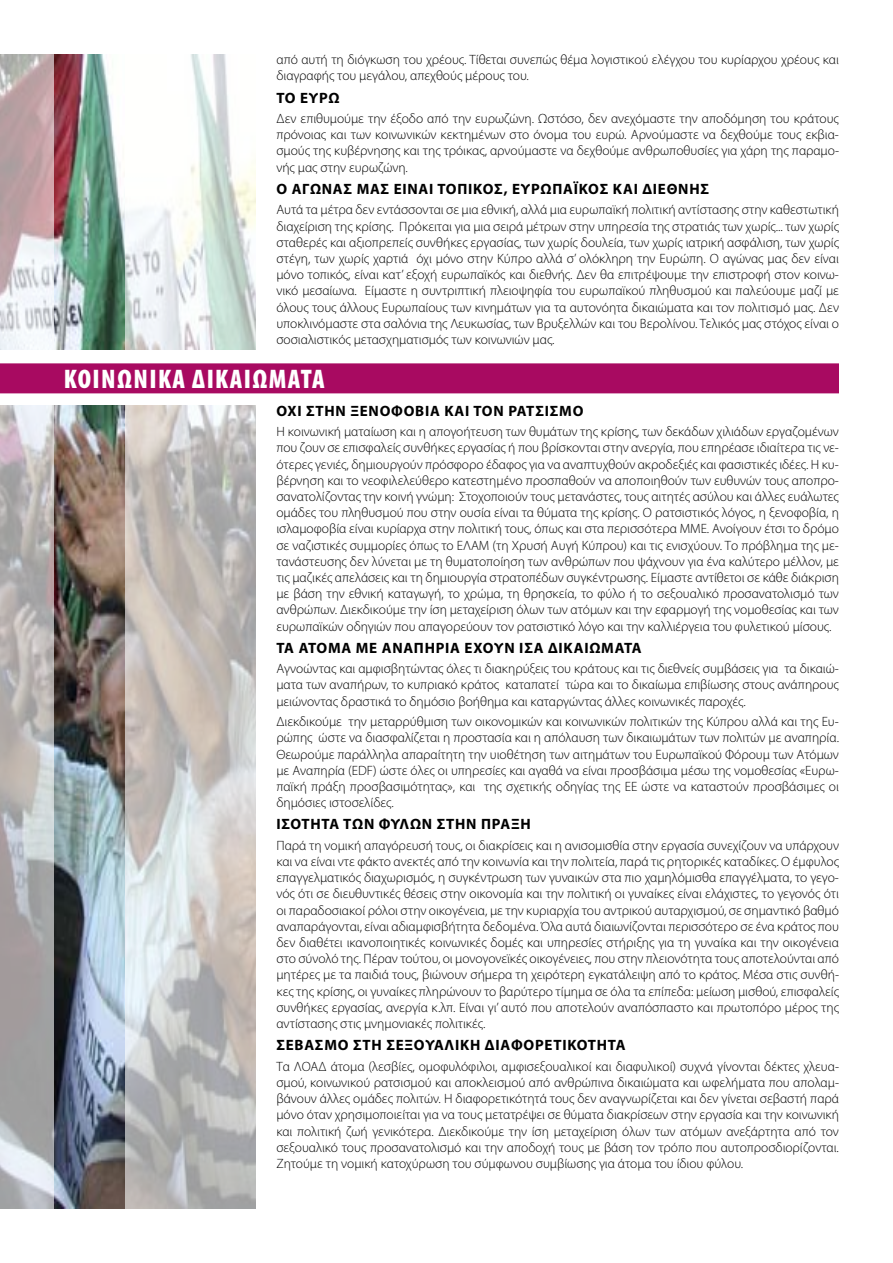
<style>
.page{position:relative;width:893px;height:1263px;background:#fff}
.page>*{position:absolute;margin:0;border:0;box-sizing:border-box;transform-origin:0 0}
.t1{font:900 condensed 27px "Myriad Pro";letter-spacing:.05em;color:#fff}
.t2{font:700 15px "Myriad Pro";letter-spacing:.05em;color:#000}
.t3{font:300 13.5px/16.2px "Myriad Pro";color:#000;text-align:justify}
</style>
<div class="page">
<img style="left:0;top:54px;width:255px;height:1155px">
<img style="left:54px;top:54px;width:71px;height:1155px">
<div style="left:0;top:351px;width:839px;height:54px;background:#fff"></div>
<div style="left:0;top:363px;width:839px;height:30px;background:#a80a61"></div>
<p class="t3" style="left:276px;top:51px;width:564px">από αυτή τη διόγκωση του χρέους. Τίθεται συνεπώς θέμα λογιστικού ελέγχου του κυρίαρχου χρέους και διαγραφής του μεγάλου, απεχθούς μέρους του.</p>
<p class="t2" style="left:276px;top:88px;width:65px">ΤΟ ΕΥΡΩ</p>
<p class="t3" style="left:276px;top:110px;width:564px">Δεν επιθυμούμε την έξοδο από την ευρωζώνη. Ωστόσο, δεν ανεχόμαστε την αποδόμηση του κράτους πρόνοιας και των κοινωνικών κεκτημένων στο όνομα του ευρώ. Αρνούμαστε να δεχθούμε τους εκβια&shy;σμούς της κυβέρνησης και της τρόικας, αρνούμαστε να δεχθούμε ανθρωποθυσίες για χάρη της παραμο&shy;νής μας στην ευρωζώνη.</p>
<p class="t2" style="left:276px;top:179px;width:434px">Ο ΑΓΩΝΑΣ ΜΑΣ ΕΙΝΑΙ ΤΟΠΙΚΟΣ, ΕΥΡΩΠΑΪΚΟΣ ΚΑΙ ΔΙΕΘΝΗΣ</p>
<p class="t3" style="left:276px;top:202px;width:564px">Αυτά τα μέτρα δεν εντάσσονται σε μια εθνική, αλλά μια ευρωπαϊκή πολιτική αντίστασης στην καθεστωτική διαχείριση της κρίσης. Πρόκειται για μια σειρά μέτρων στην υπηρεσία της στρατιάς των χωρίς... των χωρίς σταθερές και αξιοπρεπείς συνθήκες εργασίας, των χωρίς δουλεία, των χωρίς ιατρική ασφάλιση, των χωρίς στέγη, των χωρίς χαρτιά όχι μόνο στην Κύπρο αλλά σ’ ολόκληρη την Ευρώπη. Ο αγώνας μας δεν είναι μόνο τοπικός, είναι κατ’ εξοχή ευρωπαϊκός και διεθνής. Δεν θα επιτρέψουμε την επιστροφή στον κοινω&shy;νικό μεσαίωνα. Είμαστε η συντριπτική πλειοψηφία του ευρωπαϊκού πληθυσμού και παλεύουμε μαζί με όλους τους άλλους Ευρωπαίους των κινημάτων για τα αυτονόητα δικαιώματα και τον πολιτισμό μας. Δεν υποκλινόμαστε στα σαλόνια της Λευκωσίας, των Βρυξελλών και του Βερολίνου. Τελικός μας στόχος είναι ο σοσιαλιστικός μετασχηματισμός των κοινωνιών μας.</p>
<h1 class="t1" style="left:64px;top:362px;width:263px">ΚΟΙΝΩΝΙΚΑ ΔΙΚΑΙΩΜΑΤΑ</h1>
<p class="t2" style="left:276px;top:401px;width:309px">ΟΧΙ ΣΤΗΝ ΞΕΝΟΦΟΒΙΑ ΚΑΙ ΤΟΝ ΡΑΤΣΙΣΜΟ</p>
<p class="t3" style="left:276px;top:423px;width:564px">Η κοινωνική ματαίωση και η απογοήτευση των θυμάτων της κρίσης, των δεκάδων χιλιάδων εργαζομένων που ζουν σε επισφαλείς συνθήκες εργασίας ή που βρίσκονται στην ανεργία, που επηρέασε ιδιαίτερα τις νε&shy;ότερες γενιές, δημιουργούν πρόσφορο έδαφος για να αναπτυχθούν ακροδεξιές και φασιστικές ιδέες. Η κυ&shy;βέρνηση και το νεοφιλελεύθερο κατεστημένο προσπαθούν να αποποιηθούν των ευθυνών τους αποπρο&shy;σανατολίζοντας την κοινή γνώμη: Στοχοποιούν τους μετανάστες, τους αιτητές ασύλου και άλλες ευάλωτες ομάδες του πληθυσμού που στην ουσία είναι τα θύματα της κρίσης. Ο ρατσιστικός λόγος, η ξενοφοβία, η ισλαμοφοβία είναι κυρίαρχα στην πολιτική τους, όπως και στα περισσότερα ΜΜΕ. Ανοίγουν έτσι το δρόμο σε ναζιστικές συμμορίες όπως το ΕΛΑΜ (τη Χρυσή Αυγή Κύπρου) και τις ενισχύουν. Το πρόβλημα της με&shy;τανάστευσης δεν λύνεται με τη θυματοποίηση των ανθρώπων που ψάχνουν για ένα καλύτερο μέλλον, με τις μαζικές απελάσεις και τη δημιουργία στρατοπέδων συγκέντρωσης. Είμαστε αντίθετοι σε κάθε διάκριση με βάση την εθνική καταγωγή, το χρώμα, τη θρησκεία, το φύλο ή το σεξουαλικό προσανατολισμό των ανθρώπων. Διεκδικούμε την ίση μεταχείριση όλων των ατόμων και την εφαρμογή της νομοθεσίας και των ευρωπαϊκών οδηγιών που απαγορεύουν τον ρατσιστικό λόγο και την καλλιέργεια του φυλετικού μίσους.</p>
<p class="t2" style="left:276px;top:638px;width:367px">ΤΑ ΑΤΟΜΑ ΜΕ ΑΝΑΠΗΡΙΑ ΕΧΟΥΝ ΙΣΑ ΔΙΚΑΙΩΜΑΤΑ</p>
<p class="t3" style="left:276px;top:660px;width:564px">Αγνοώντας και αμφισβητώντας όλες τι διακηρύξεις του κράτους και τις διεθνείς συμβάσεις για τα δικαιώ&shy;ματα των αναπήρων, το κυπριακό κράτος καταπατεί τώρα και το δικαίωμα επιβίωσης στους ανάπηρους μειώνοντας δραστικά το δημόσιο βοήθημα και καταργώντας άλλες κοινωνικές παροχές.</p>
<p class="t3" style="left:276px;top:713px;width:564px">Διεκδικούμε την μεταρρύθμιση των οικονομικών και κοινωνικών πολιτικών της Κύπρου αλλά και της Ευ&shy;ρώπης ώστε να διασφαλίζεται η προστασία και η απόλαυση των δικαιωμάτων των πολιτών με αναπηρία.<br>Θεωρούμε παράλληλα απαραίτητη την υιοθέτηση των αιτημάτων του Ευρωπαϊκού Φόρουμ των Ατόμων με Αναπηρία (EDF) ώστε όλες οι υπηρεσίες και αγαθά να είναι προσβάσιμα μέσω της νομοθεσίας «Ευρω&shy;παϊκή πράξη προσβασιμότητας», και της σχετικής οδηγίας της ΕΕ ώστε να καταστούν προσβάσιμες οι δημόσιες ιστοσελίδες.</p>
<p class="t2" style="left:276px;top:814px;width:256px">ΙΣΟΤΗΤΑ ΤΩΝ ΦΥΛΩΝ ΣΤΗΝ ΠΡΑΞΗ</p>
<p class="t3" style="left:276px;top:837px;width:564px">Παρά τη νομική απαγόρευσή τους, οι διακρίσεις και η ανισομισθία στην εργασία συνεχίζουν να υπάρχουν και να είναι ντε φάκτο ανεκτές από την κοινωνία και την πολιτεία, παρά τις ρητορικές καταδίκες. Ο έμφυλος επαγγελματικός διαχωρισμός, η συγκέντρωση των γυναικών στα πιο χαμηλόμισθα επαγγέλματα, το γεγο&shy;νός ότι σε διευθυντικές θέσεις στην οικονομία και την πολιτική οι γυναίκες είναι ελάχιστες, το γεγονός ότι οι παραδοσιακοί ρόλοι στην οικογένεια, με την κυριαρχία του αντρικού αυταρχισμού, σε σημαντικό βαθμό αναπαράγονται, είναι αδιαμφισβήτητα δεδομένα. Όλα αυτά διαιωνίζονται περισσότερο σε ένα κράτος που δεν διαθέτει ικανοποιητικές κοινωνικές δομές και υπηρεσίες στήριξης για τη γυναίκα και την οικογένεια στο σύνολό της. Πέραν τούτου, οι μονογονεϊκές οικογένειες, που στην πλειονότητα τους αποτελούνται από μητέρες με τα παιδιά τους, βιώνουν σήμερα τη χειρότερη εγκατάλειψη από το κράτος. Μέσα στις συνθή&shy;κες της κρίσης, οι γυναίκες πληρώνουν το βαρύτερο τίμημα σε όλα τα επίπεδα: μείωση μισθού, επισφαλείς συνθήκες εργασίας, ανεργία κ.λπ. Είναι γι’ αυτό που αποτελούν αναπόσπαστο και πρωτοπόρο μέρος της αντίστασης στις μνημονιακές πολιτικές.</p>
<p class="t2" style="left:276px;top:1035px;width:351px">ΣΕΒΑΣΜΟ ΣΤΗ ΣΕΞΟΥΑΛΙΚΗ ΔΙΑΦΟΡΕΤΙΚΟΤΗΤΑ</p>
<p class="t3" style="left:276px;top:1058px;width:564px">Τα ΛΟΑΔ άτομα (λεσβίες, ομοφυλόφιλοι, αμφισεξουαλικοί και διαφυλικοί) συχνά γίνονται δέκτες χλευα&shy;σμού, κοινωνικού ρατσισμού και αποκλεισμού από ανθρώπινα δικαιώματα και ωφελήματα που απολαμ&shy;βάνουν άλλες ομάδες πολιτών. Η διαφορετικότητά τους δεν αναγνωρίζεται και δεν γίνεται σεβαστή παρά μόνο όταν χρησιμοποιείται για να τους μετατρέψει σε θύματα διακρίσεων στην εργασία και την κοινωνική και πολιτική ζωή γενικότερα. Διεκδικούμε την ίση μεταχείριση όλων των ατόμων ανεξάρτητα από τον σεξουαλικό τους προσανατολισμό και την αποδοχή τους με βάση τον τρόπο που αυτοπροσδιορίζονται.<br>Ζητούμε τη νομική κατοχύρωση του σύμφωνου συμβίωσης για άτομα του ίδιου φύλου.</p>
</div>
